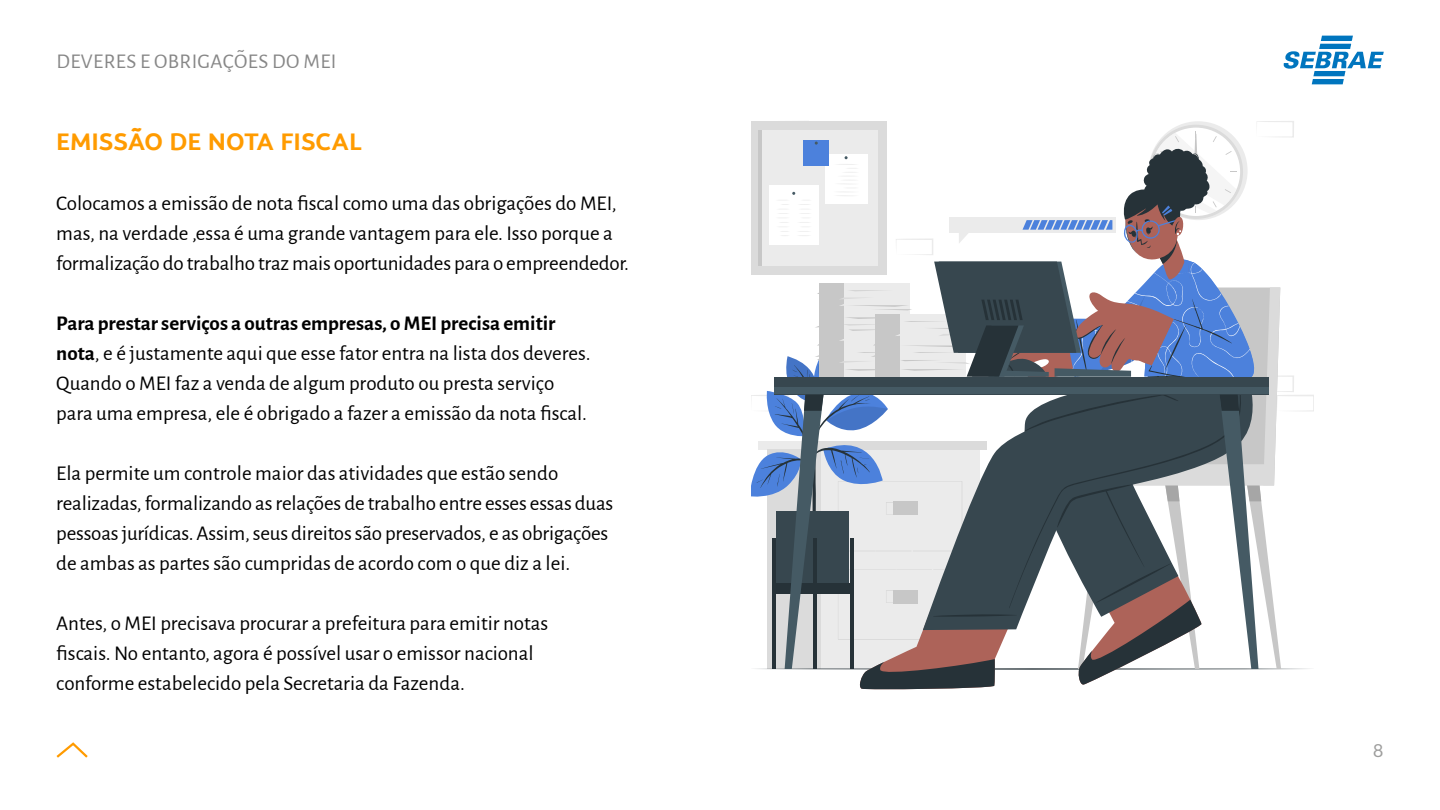
<style>
.page{position:relative;width:1440px;height:810px;background:#fff}
.page>*{position:absolute;margin:0;border:0;box-sizing:border-box;transform-origin:0 0}
.t1{font:700 24px "Campuni";color:#ff9b00}
.t2{font:21px/30px "Alegreya Sans";color:#000}
.t3{font:21px "Alegreya Sans";letter-spacing:.02em;color:#878787}
.t4{font:18px "Campuni";color:#9d9d9c}
.s1{font-weight:700}
</style>
<div class="page">
<svg style="left:56px;top:742px;width:32px;height:16px"></svg>
<svg style="left:1284px;top:36px;width:100px;height:48px"></svg>
<svg style="left:751px;top:121px;width:563px;height:569px"></svg>
<p class="t3" style="left:56px;top:47px;width:282px">DEVERES E OBRIGAÇÕES DO MEI</p>
<p class="t1" style="left:56px;top:126px;width:307px">EMISSÃO DE NOTA FISCAL</p>
<p class="t2" style="left:56px;top:187px;width:574px">Colocamos a emissão de nota fiscal como uma das obrigações do MEI, mas, na verdade ,essa é uma grande vantagem para ele. Isso porque a formalização do trabalho traz mais oportunidades para o empreendedor.</p>
<p class="t2" style="left:56px;top:307px;width:536px"><span class="s1">Para prestar serviços a outras empresas, o MEI precisa emitir nota</span>, e é justamente aqui que esse fator entra na lista dos deveres.<br>Quando o MEI faz a venda de algum produto ou presta serviço para uma empresa, ele é obrigado a fazer a emissão da nota fiscal.</p>
<p class="t2" style="left:56px;top:457px;width:559px">Ela permite um controle maior das atividades que estão sendo realizadas, formalizando as relações de trabalho entre esses essas duas pessoas jurídicas. Assim, seus direitos são preservados, e as obrigações de ambas as partes são cumpridas de acordo com o que diz a lei.</p>
<p class="t2" style="left:56px;top:607px;width:494px">Antes, o MEI precisava procurar a prefeitura para emitir notas fiscais. No entanto, agora é possível usar o emissor nacional conforme estabelecido pela Secretaria da Fazenda.</p>
<p class="t4" style="left:1373px;top:740px;width:12px">8</p>
</div>
